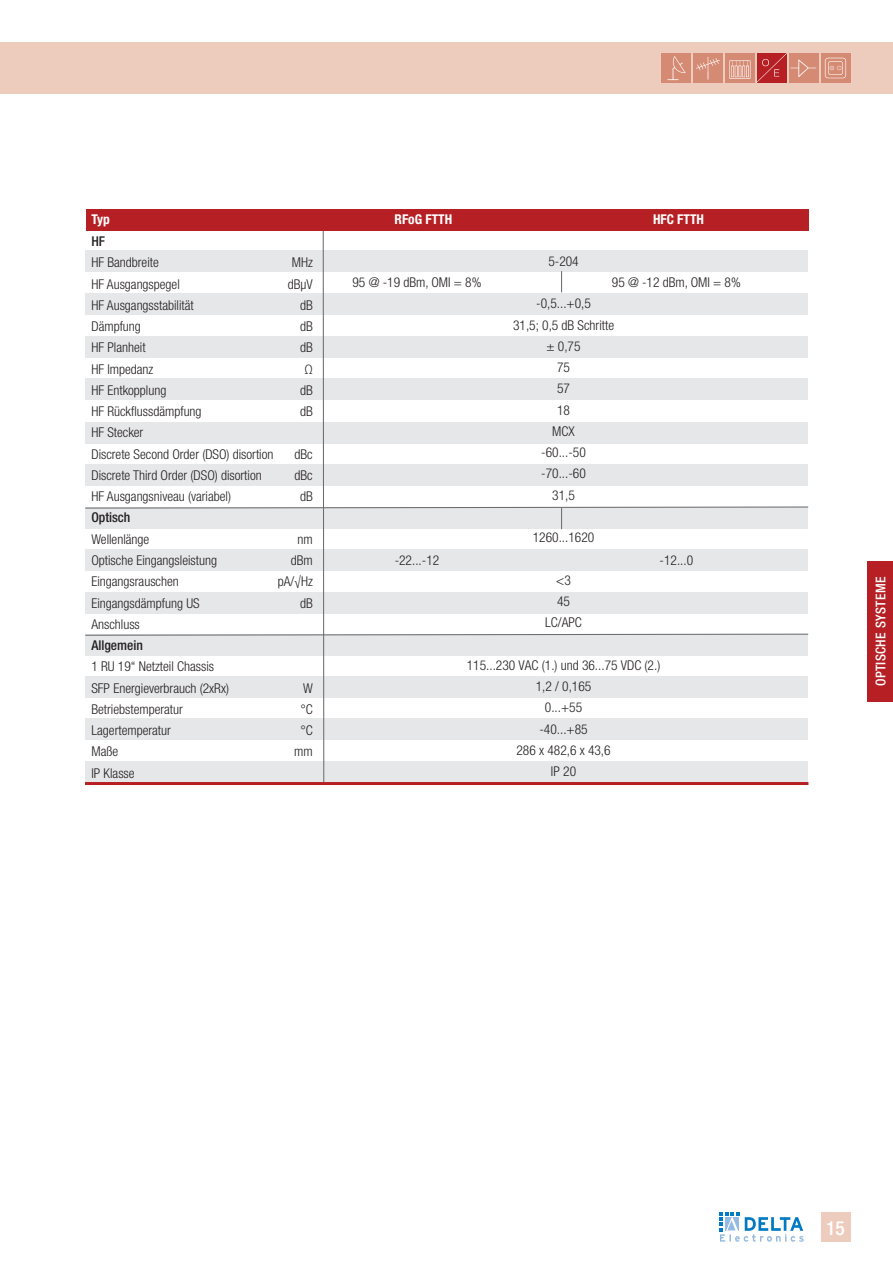
<style>
.page{position:relative;width:893px;height:1263px;background:#fff}
.page>*{position:absolute;margin:0;border:0;box-sizing:border-box;transform-origin:0 0}
.t1{font:500 condensed 19.5px "Helvetica Neue LT Std";color:#fff}
.t2{font:300 condensed 13.5px "Helvetica Neue LT Std";color:#231f20}
.t3{font:500 condensed 13.5px "Helvetica Neue LT Std";color:#231f20}
.t4{font:700 condensed 13.5px "Helvetica Neue LT Std";color:#fff}
.t5{font:500 condensed 13.5px "Helvetica Neue LT Std";letter-spacing:.025em;color:#fff}
</style>
<div class="page">
<div style="left:0;top:43px;width:893px;height:51px;background:#edcbbd"></div>
<div style="left:821px;top:1212px;width:29px;height:30px;background:#edcbbd"></div>
<img style="left:821px;top:53px;width:29px;height:30px">
<img style="left:757px;top:53px;width:30px;height:30px">
<img style="left:725px;top:53px;width:30px;height:30px">
<img style="left:693px;top:53px;width:30px;height:30px">
<img style="left:661px;top:53px;width:30px;height:30px">
<img style="left:789px;top:53px;width:30px;height:30px">
<div style="left:867px;top:561px;width:26px;height:141px;background:#b62024"></div>
<svg style="left:720px;top:1212px;width:84px;height:30px"></svg>
<hr style="left:85px;top:782px;width:723px;height:3px;background:#b62024">
<div style="left:86px;top:209px;width:723px;height:22px;background:#b62024"></div>
<svg style="left:85px;top:231px;width:724px;height:552px"></svg>
<p class="t4" style="left:91px;top:211px;width:20px">Typ</p>
<p class="t4" style="left:394px;top:211px;width:59px">RFoG FTTH</p>
<p class="t4" style="left:653px;top:211px;width:52px">HFC FTTH</p>
<p class="t3" style="left:91px;top:233px;width:15px">HF</p>
<p class="t2" style="left:91px;top:255px;width:69px">HF Bandbreite</p>
<p class="t2" style="left:91px;top:276px;width:90px">HF Ausgangspegel</p>
<p class="t2" style="left:91px;top:297px;width:104px">HF Ausgangsstabilität</p>
<p class="t2" style="left:91px;top:319px;width:51px">Dämpfung</p>
<p class="t2" style="left:91px;top:340px;width:56px">HF Planheit</p>
<p class="t2" style="left:91px;top:361px;width:63px">HF Impedanz</p>
<p class="t2" style="left:91px;top:382px;width:76px">HF Entkopplung</p>
<p class="t2" style="left:91px;top:404px;width:112px">HF Rückflussdämpfung</p>
<p class="t2" style="left:91px;top:425px;width:53px">HF Stecker</p>
<p class="t2" style="left:91px;top:446px;width:184px">Discrete Second Order (DSO) disortion</p>
<p class="t2" style="left:91px;top:467px;width:172px">Discrete Third Order (DSO) disortion</p>
<p class="t2" style="left:91px;top:489px;width:141px">HF Ausgangsniveau (variabel)</p>
<p class="t3" style="left:91px;top:510px;width:40px">Optisch</p>
<p class="t2" style="left:91px;top:531px;width:59px">Wellenlänge</p>
<p class="t2" style="left:91px;top:552px;width:127px">Optische Eingangsleistung</p>
<p class="t2" style="left:91px;top:574px;width:89px">Eingangsrauschen</p>
<p class="t2" style="left:91px;top:595px;width:110px">Eingangsdämpfung US</p>
<p class="t2" style="left:91px;top:616px;width:50px">Anschluss</p>
<p class="t3" style="left:91px;top:637px;width:53px">Allgemein</p>
<p class="t2" style="left:91px;top:659px;width:124px">1 RU 19“ Netzteil Chassis</p>
<p class="t2" style="left:91px;top:680px;width:139px">SFP Energieverbrauch (2xRx)</p>
<p class="t2" style="left:91px;top:701px;width:93px">Betriebstemperatur</p>
<p class="t2" style="left:91px;top:722px;width:81px">Lagertemperatur</p>
<p class="t2" style="left:91px;top:744px;width:28px">Maße</p>
<p class="t2" style="left:91px;top:765px;width:45px">IP Klasse</p>
<p class="t2" style="left:292px;top:255px;width:23px">MHz</p>
<p class="t2" style="left:288px;top:276px;width:26px">dBµV</p>
<p class="t2" style="left:300px;top:297px;width:14px">dB</p>
<p class="t2" style="left:300px;top:319px;width:14px">dB</p>
<p class="t2" style="left:300px;top:340px;width:14px">dB</p>
<p class="t2" style="left:304px;top:361px;width:10px">Ω</p>
<p class="t2" style="left:300px;top:382px;width:14px">dB</p>
<p class="t2" style="left:300px;top:404px;width:14px">dB</p>
<p class="t2" style="left:295px;top:446px;width:20px">dBc</p>
<p class="t2" style="left:295px;top:467px;width:20px">dBc</p>
<p class="t2" style="left:300px;top:489px;width:14px">dB</p>
<p class="t2" style="left:298px;top:531px;width:17px">nm</p>
<p class="t2" style="left:291px;top:552px;width:24px">dBm</p>
<p class="t2" style="left:278px;top:574px;width:37px">pA/√Hz</p>
<p class="t2" style="left:300px;top:595px;width:14px">dB</p>
<p class="t2" style="left:303px;top:680px;width:11px">W</p>
<p class="t2" style="left:300px;top:701px;width:14px">°C</p>
<p class="t2" style="left:300px;top:722px;width:14px">°C</p>
<p class="t2" style="left:294px;top:744px;width:20px">mm</p>
<p class="t2" style="left:548px;top:253px;width:32px">5-204</p>
<p class="t2" style="left:536px;top:296px;width:56px">-0,5...+0,5</p>
<p class="t2" style="left:513px;top:317px;width:103px">31,5; 0,5 dB Schritte</p>
<p class="t2" style="left:547px;top:338px;width:36px">± 0,75</p>
<p class="t2" style="left:557px;top:360px;width:14px">75</p>
<p class="t2" style="left:557px;top:381px;width:14px">57</p>
<p class="t2" style="left:557px;top:402px;width:14px">18</p>
<p class="t2" style="left:552px;top:423px;width:24px">MCX</p>
<p class="t2" style="left:541px;top:445px;width:46px">-60...-50</p>
<p class="t2" style="left:541px;top:466px;width:46px">-70...-60</p>
<p class="t2" style="left:552px;top:487px;width:24px">31,5</p>
<p class="t2" style="left:533px;top:530px;width:63px">1260...1620</p>
<p class="t2" style="left:556px;top:572px;width:16px">&lt;3</p>
<p class="t2" style="left:557px;top:593px;width:14px">45</p>
<p class="t2" style="left:545px;top:615px;width:38px">LC/APC</p>
<p class="t2" style="left:467px;top:657px;width:195px">115...230 VAC (1.) und 36...75 VDC (2.)</p>
<p class="t2" style="left:536px;top:678px;width:57px">1,2 / 0,165</p>
<p class="t2" style="left:545px;top:700px;width:39px">0...+55</p>
<p class="t2" style="left:539px;top:721px;width:50px">-40...+85</p>
<p class="t2" style="left:516px;top:742px;width:96px">286 x 482,6 x 43,6</p>
<p class="t2" style="left:551px;top:764px;width:27px">IP 20</p>
<p class="t2" style="left:352px;top:274px;width:130px">95 @ -19 dBm, OMI = 8%</p>
<p class="t2" style="left:612px;top:274px;width:130px">95 @ -12 dBm, OMI = 8%</p>
<p class="t2" style="left:395px;top:552px;width:46px">-22...-12</p>
<p class="t2" style="left:660px;top:552px;width:35px">-12...0</p>
<p class="t5" style="left:873px;top:686px;width:111px;rotate:-90deg">OPTISCHE SYSTEME</p>
<h1 class="t1" style="left:826px;top:1217px;width:20px">15</h1>
</div>
